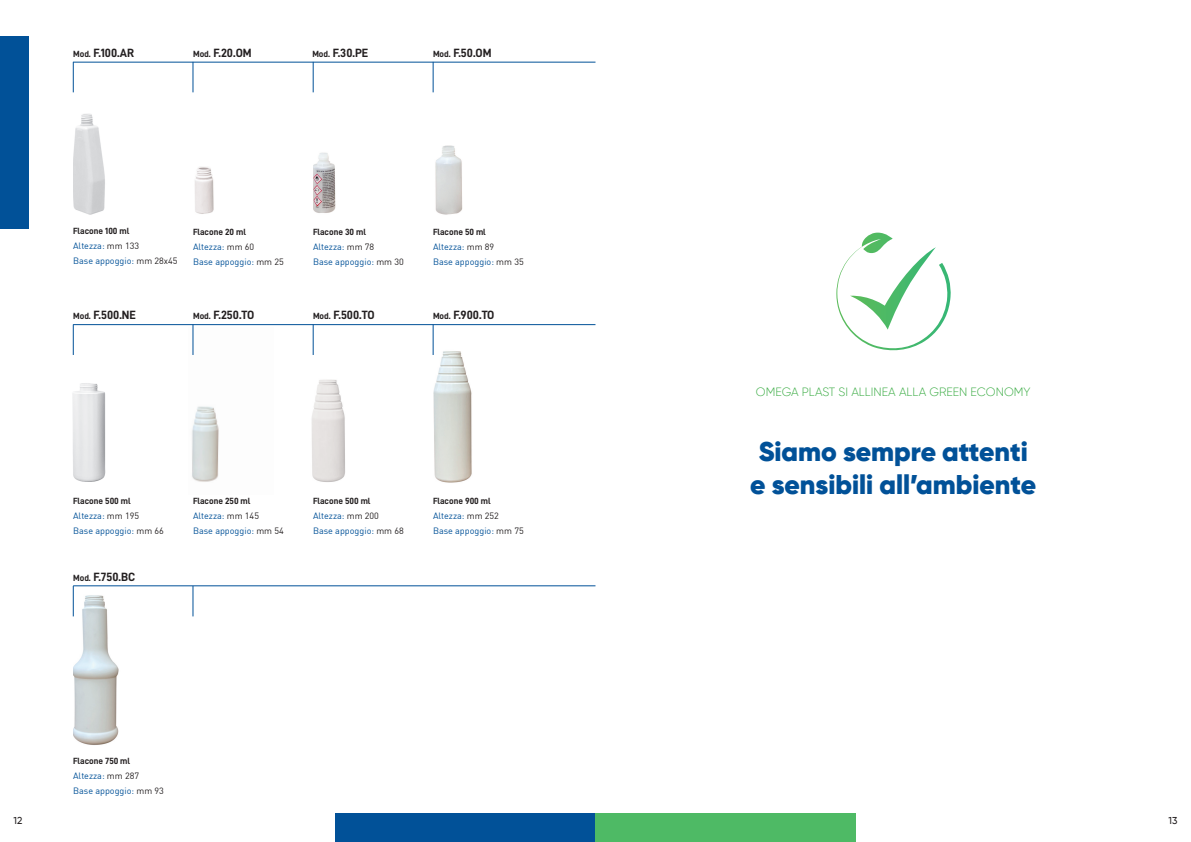
<style>
.page{position:relative;width:1191px;height:842px;background:#fff}
.page>*{position:absolute;margin:0;border:0;box-sizing:border-box;transform-origin:0 0}
.t1{font:900 27px "Gilroy";color:#015198}
.Titolo_2{font:12px "D DIN Bold";color:#231f20}
.t2{font:300 12px "Gilroy";color:#40ae49}
.t3{font:500 10px "Gilroy";color:#231f20}
.Titolo_2-2{font:9px "DIN";color:#015198}
.Titolo_2-3{font:9px "D DIN Bold";color:#231f20}
.s1{font-size:9px}
.s2{color:#231f20}
</style>
<div class="page">
<img style="left:73px;top:595px;width:46px;height:150px">
<img style="left:433px;top:351px;width:39px;height:132px">
<img style="left:72px;top:328px;width:34px;height:154px">
<img style="left:311px;top:328px;width:34px;height:154px">
<img style="left:192px;top:328px;width:27px;height:154px">
<hr style="left:73px;top:324px;width:522px;height:1px;background:#015198">
<hr style="left:73px;top:586px;width:522px;height:1px;background:#015198">
<hr style="left:73px;top:324px;width:1px;height:31px;background:#015198">
<hr style="left:193px;top:324px;width:1px;height:31px;background:#015198">
<hr style="left:313px;top:324px;width:1px;height:31px;background:#015198">
<hr style="left:433px;top:324px;width:1px;height:31px;background:#015198">
<hr style="left:73px;top:586px;width:1px;height:30px;background:#015198">
<hr style="left:193px;top:586px;width:1px;height:30px;background:#015198">
<img style="left:73px;top:92px;width:32px;height:123px">
<img style="left:193px;top:92px;width:21px;height:122px">
<img style="left:313px;top:92px;width:23px;height:121px">
<img style="left:433px;top:92px;width:30px;height:123px">
<hr style="left:73px;top:62px;width:522px;height:1px;background:#015198">
<hr style="left:73px;top:62px;width:1px;height:30px;background:#015198">
<hr style="left:193px;top:62px;width:1px;height:30px;background:#015198">
<hr style="left:313px;top:62px;width:1px;height:30px;background:#015198">
<hr style="left:433px;top:62px;width:1px;height:30px;background:#015198">
<div style="left:0;top:36px;width:28px;height:193px;background:#015198"></div>
<div style="left:334px;top:814px;width:261px;height:28px;background:#015198"></div>
<div style="left:595px;top:814px;width:261px;height:28px;background:#4eba65"></div>
<svg style="left:836px;top:233px;width:115px;height:118px"></svg>
<p class="Titolo_2" style="left:73px;top:46px;width:63px"><span class="s1">Mod.</span> F.100.AR</p>
<p class="Titolo_2" style="left:193px;top:46px;width:60px"><span class="s1">Mod.</span> F.20.OM</p>
<p class="Titolo_2" style="left:312px;top:46px;width:57px"><span class="s1">Mod.</span> F.30.PE</p>
<p class="Titolo_2" style="left:433px;top:46px;width:60px"><span class="s1">Mod.</span> F.50.OM</p>
<p class="Titolo_2-3" style="left:73px;top:226px;width:58px">Flacone 100 ml</p>
<p class="Titolo_2-2" style="left:73px;top:241px;width:67px">Altezza: <span class="s2">mm 133</span></p>
<p class="Titolo_2-2" style="left:73px;top:256px;width:106px">Base appoggio: <span class="s2">mm 28x45</span></p>
<p class="Titolo_2-3" style="left:193px;top:227px;width:54px">Flacone 20 ml</p>
<p class="Titolo_2-2" style="left:193px;top:241px;width:63px">Altezza: <span class="s2">mm 60</span></p>
<p class="Titolo_2-2" style="left:193px;top:256px;width:92px">Base appoggio: <span class="s2">mm 25</span></p>
<p class="Titolo_2" style="left:73px;top:309px;width:64px"><span class="s1">Mod.</span> F.500.NE</p>
<p class="Titolo_2" style="left:193px;top:309px;width:63px"><span class="s1">Mod.</span> F.250.TO</p>
<p class="Titolo_2-3" style="left:313px;top:227px;width:54px">Flacone 30 ml</p>
<p class="Titolo_2-2" style="left:313px;top:241px;width:63px">Altezza: <span class="s2">mm 78</span></p>
<p class="Titolo_2-2" style="left:313px;top:256px;width:92px">Base appoggio: <span class="s2">mm 30</span></p>
<p class="Titolo_2" style="left:313px;top:309px;width:63px"><span class="s1">Mod.</span> F.500.TO</p>
<p class="Titolo_2-3" style="left:433px;top:227px;width:54px">Flacone 50 ml</p>
<p class="Titolo_2-2" style="left:433px;top:241px;width:63px">Altezza: <span class="s2">mm 89</span></p>
<p class="Titolo_2-2" style="left:433px;top:256px;width:92px">Base appoggio: <span class="s2">mm 35</span></p>
<p class="Titolo_2" style="left:433px;top:309px;width:63px"><span class="s1">Mod.</span> F.900.TO</p>
<p class="Titolo_2-3" style="left:73px;top:495px;width:59px">Flacone 500 ml</p>
<p class="Titolo_2-2" style="left:73px;top:510px;width:67px">Altezza: <span class="s2">mm 195</span></p>
<p class="Titolo_2-2" style="left:73px;top:525px;width:92px">Base appoggio: <span class="s2">mm 66</span></p>
<p class="Titolo_2" style="left:73px;top:570px;width:64px"><span class="s1">Mod.</span> F.750.BC</p>
<p class="Titolo_2-3" style="left:193px;top:495px;width:59px">Flacone 250 ml</p>
<p class="Titolo_2-2" style="left:193px;top:510px;width:67px">Altezza: <span class="s2">mm 145</span></p>
<p class="Titolo_2-2" style="left:193px;top:525px;width:92px">Base appoggio: <span class="s2">mm 54</span></p>
<p class="Titolo_2-3" style="left:313px;top:495px;width:59px">Flacone 500 ml</p>
<p class="Titolo_2-2" style="left:313px;top:510px;width:67px">Altezza: <span class="s2">mm 200</span></p>
<p class="Titolo_2-2" style="left:313px;top:525px;width:92px">Base appoggio: <span class="s2">mm 68</span></p>
<p class="Titolo_2-3" style="left:433px;top:495px;width:59px">Flacone 900 ml</p>
<p class="Titolo_2-2" style="left:433px;top:510px;width:67px">Altezza: <span class="s2">mm 252</span></p>
<p class="Titolo_2-2" style="left:433px;top:525px;width:92px">Base appoggio: <span class="s2">mm 75</span></p>
<p class="Titolo_2-3" style="left:73px;top:756px;width:58px">Flacone 750 ml</p>
<p class="Titolo_2-2" style="left:73px;top:770px;width:67px">Altezza: <span class="s2">mm 287</span></p>
<p class="Titolo_2-2" style="left:73px;top:785px;width:92px">Base appoggio: <span class="s2">mm 93</span></p>
<p class="t2" style="left:756px;top:385px;width:276px">OMEGA PLAST SI ALLINEA ALLA GREEN ECONOMY</p>
<p class="t1" style="left:758px;top:434px;width:270px">Siamo sempre attenti</p>
<p class="t1" style="left:750px;top:467px;width:287px">e sensibili all’ambiente</p>
<p class="t3" style="left:14px;top:814px;width:10px">12</p>
<p class="t3" style="left:1168px;top:814px;width:10px">13</p>
</div>
